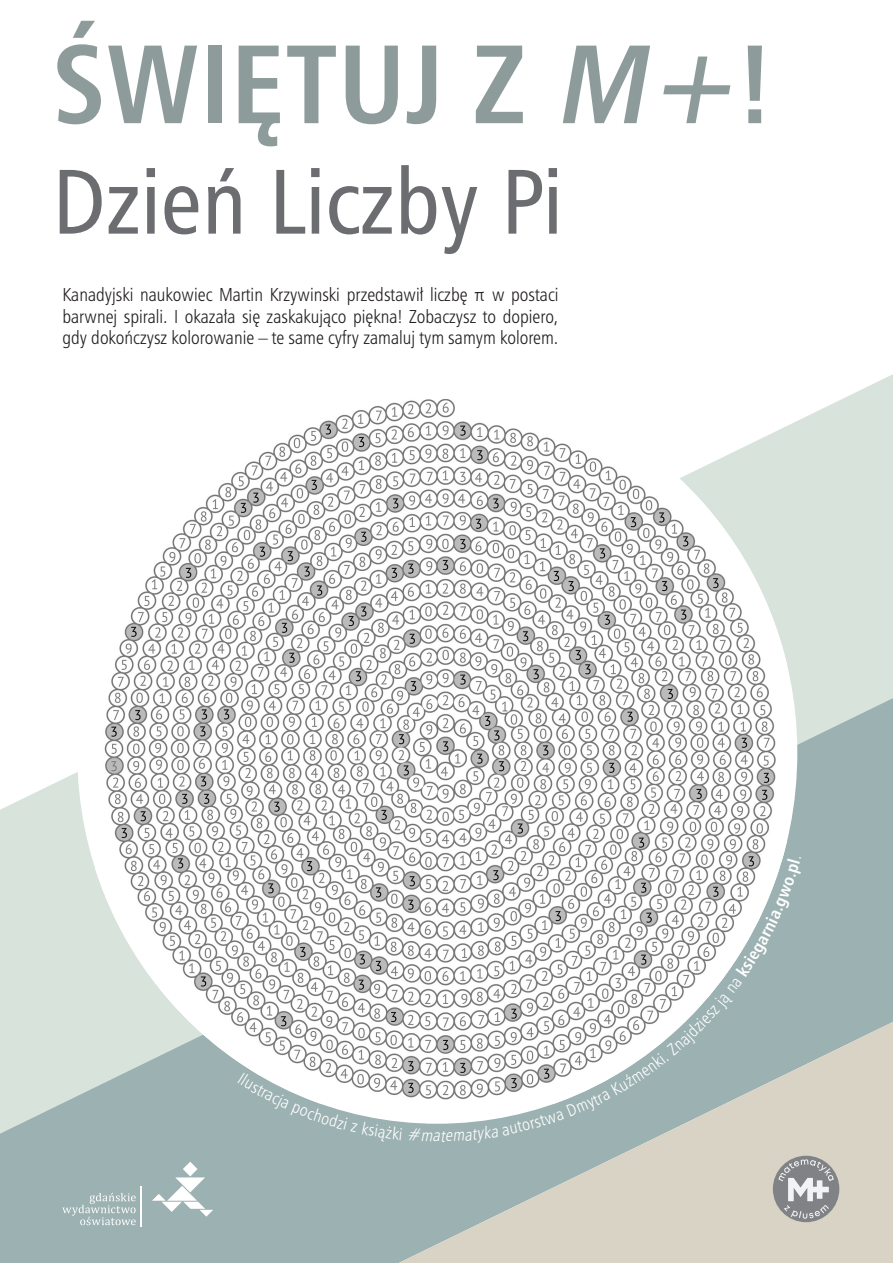
<style>
.page{position:relative;width:893px;height:1263px;background:#fff}
.page>*{position:absolute;margin:0;border:0;box-sizing:border-box;transform-origin:0 0}
.t1{font:700 108px "Humnst 777 Cn PL";color:#8d9c9a}
.t2{font:88.5px "Humnst 777 Cn PL";color:#6c6d70}
.t3{font:18px/21.6px "Humnst 777 Lt Cn PL";color:#231f20;text-align:justify}
.t4{font:italic 16.5px "Humnst 777 Lt Cn PL";color:#fff}
.s1{font-style:italic}
.s2{font-family:"Bellota"}
</style>
<div class="page">
<svg style="left:787px;top:374px;width:106px;height:324px;background:#dbe5de"></svg>
<svg style="left:0;top:698px;width:893px;height:565px;background:#b4c5c3"></svg>
<svg style="left:399px;top:1022px;width:494px;height:241px;background:#c9cac0"></svg>
<img style="left:95px;top:399px;width:692px;height:704px">
<div style="left:773px;top:1156px;width:66px;height:66px;background:#808285;border-radius:50%"></div>
<svg style="left:778px;top:1159px;width:56px;height:60px"></svg>
<svg style="left:152px;top:1162px;width:61px;height:55px"></svg>
<hr style="left:141px;top:1185px;width:1px;height:41px;background:#fff">
<svg style="left:62px;top:1193px;width:74px;height:32px;background:#abbdbd"></svg>
<svg style="left:238px;top:1073px;width:164px;height:68px"></svg>
<svg style="left:408px;top:1128px;width:25px;height:13px"></svg>
<svg style="left:441px;top:857px;width:361px;height:286px"></svg>
<p class="t1" style="left:52px;top:14px;width:721px">ŚWIĘTUJ Z <span class="s1">M+</span>!</p>
<p class="t2" style="left:52px;top:145px;width:512px">Dzień Liczby Pi</p>
<p class="t3" style="left:62px;top:283px;width:498px">Kanadyjski naukowiec Martin Krzywinski przedstawił liczbę <span class="s2">π</span> w postaci barwnej spirali. I okazała się zaskakująco piękna! Zobaczysz to dopiero, gdy dokończysz kolorowanie – te same cyfry zamaluj tym samym kolorem.</p>
<p class="t4" style="left:433px;top:1125px;width:13px">a</p>
</div>
